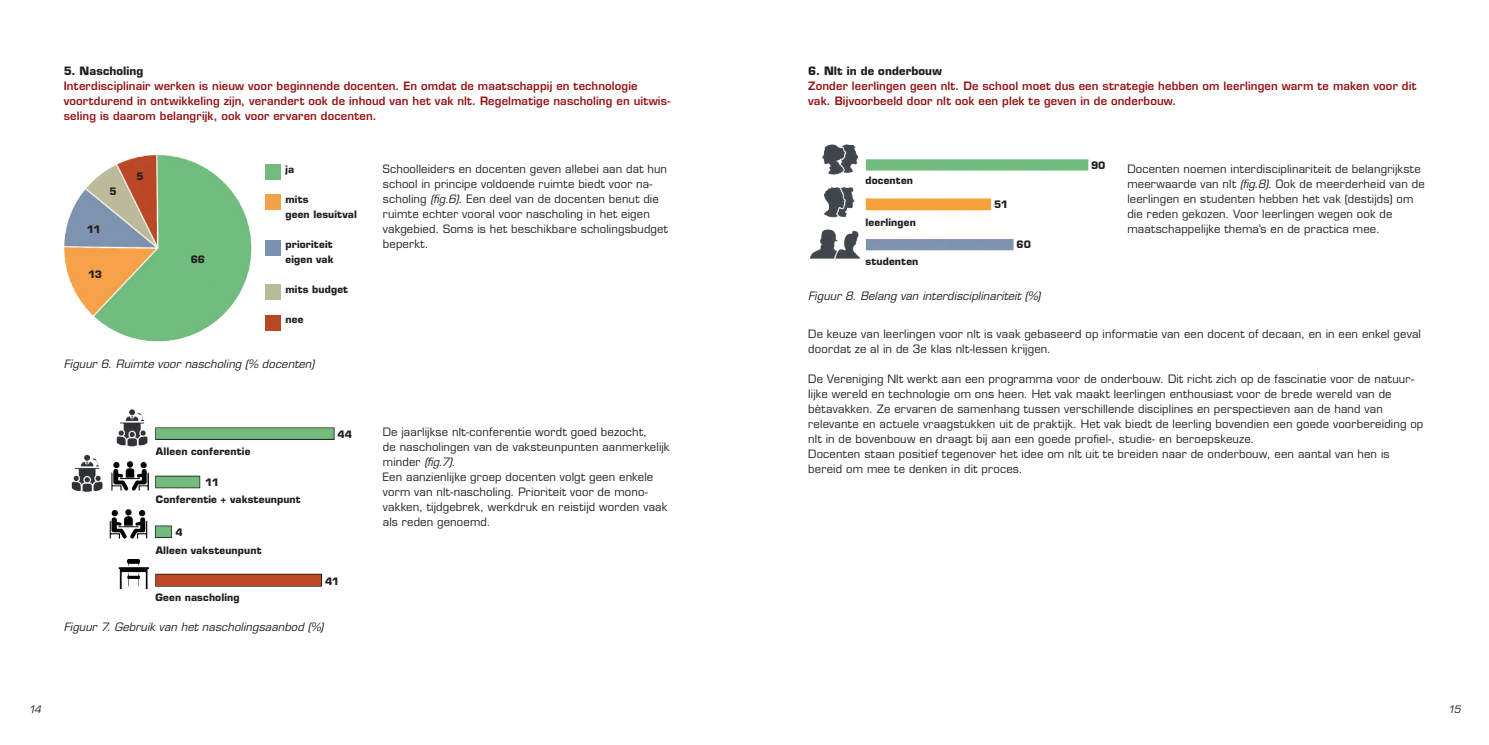
<style>
.page{position:relative;width:1489px;height:745px;background:#fff}
.page>*{position:absolute;margin:0;border:0;box-sizing:border-box;transform-origin:0 0}
.t1{font:11.25px/15px "Eurostile";letter-spacing:.015em;color:#231f20}
.t2{font:600 11.25px/15px "Eurostile";letter-spacing:.01em;color:#941114}
.t3{font:italic 11.25px "Eurostile";letter-spacing:.01em;color:#231f20}
.t4{font:700 11.25px "Eurostile";letter-spacing:.01em;color:#231f20}
.t5{font:700 10px/15px "Eurostile";letter-spacing:.015em;color:#231f20}
.t6{font:italic 10px "Eurostile";color:#231f20}
.s1{font-style:italic}
</style>
<div class="page">
<img style="left:64px;top:155px;width:188px;height:187px">
<div style="left:266px;top:165px;width:15px;height:15px;background:#74bb7d"></div>
<div style="left:266px;top:194px;width:15px;height:15px;background:#f4a249"></div>
<div style="left:266px;top:240px;width:15px;height:15px;background:#7992af"></div>
<div style="left:266px;top:284px;width:15px;height:15px;background:#b9ba9a"></div>
<div style="left:266px;top:315px;width:15px;height:15px;background:#b94726"></div>
<img style="left:71px;top:409px;width:264px;height:181px">
<img style="left:809px;top:144px;width:280px;height:115px">
<p class="t4" style="left:64px;top:64px;width:81px">5. Nascholing</p>
<p class="t2" style="left:64px;top:78px;width:608px">Interdisciplinair werken is nieuw voor beginnende docenten. En omdat de maatschappij en technologie voortdurend in ontwikkeling zijn, verandert ook de inhoud van het vak nlt. Regelmatige nascholing en uitwis&shy;seling is daarom belangrijk, ook voor ervaren docenten.</p>
<p class="t5" style="left:110px;top:184px;width:9px">5</p>
<p class="t5" style="left:87px;top:221px;width:15px">11</p>
<p class="t5" style="left:88px;top:266px;width:15px">13</p>
<p class="t5" style="left:136px;top:169px;width:9px">5</p>
<p class="t5" style="left:191px;top:251px;width:16px">66</p>
<p class="t5" style="left:285px;top:161px;width:10px">ja</p>
<p class="t5" style="left:285px;top:191px;width:73px">mits<br>geen lesuitval</p>
<p class="t5" style="left:285px;top:236px;width:50px">prioriteit eigen vak</p>
<p class="t5" style="left:285px;top:281px;width:64px">mits budget</p>
<p class="t5" style="left:285px;top:311px;width:19px">nee</p>
<p class="t3" style="left:64px;top:357px;width:252px">Figuur 6. Ruimte voor nascholing (% docenten)</p>
<p class="t5" style="left:156px;top:443px;width:96px">Alleen conferentie</p>
<p class="t5" style="left:205px;top:474px;width:15px">11</p>
<p class="t5" style="left:156px;top:491px;width:146px">Conferentie + vaksteunpunt</p>
<p class="t5" style="left:175px;top:524px;width:9px">4</p>
<p class="t5" style="left:156px;top:542px;width:107px">Alleen vaksteunpunt</p>
<p class="t5" style="left:155px;top:589px;width:85px">Geen nascholing</p>
<p class="t5" style="left:337px;top:426px;width:16px">44</p>
<p class="t5" style="left:325px;top:573px;width:16px">41</p>
<p class="t3" style="left:64px;top:619px;width:261px">Figuur 7. Gebruik van het nascholingsaanbod (%)</p>
<p class="t1" style="left:383px;top:161px;width:286px">Schoolleiders en docenten geven allebei aan dat hun school in principe voldoende ruimte biedt voor na&shy;scholing <span class="s1">(fig.6)</span>. Een deel van de docenten benut die ruimte echter vooral voor nascholing in het eigen vakgebied. Soms is het beschikbare scholingsbudget beperkt.</p>
<p class="t1" style="left:383px;top:423px;width:288px">De jaarlijkse nlt-conferentie wordt goed bezocht,<br>de nascholingen van de vaksteunpunten aanmerkelijk minder <span class="s1">(fig.7)</span>.<br>Een aanzienlijke groep docenten volgt geen enkele vorm van nlt-nascholing. Prioriteit voor de mono&shy;vakken, tijdgebrek, werkdruk en reistijd worden vaak als reden genoemd.</p>
<p class="t4" style="left:808px;top:64px;width:135px">6. Nlt in de onderbouw</p>
<p class="t2" style="left:808px;top:78px;width:609px">Zonder leerlingen geen nlt. De school moet dus een strategie hebben om leerlingen warm te maken voor dit vak. Bijvoorbeeld door nlt ook een plek te geven in de onderbouw.</p>
<p class="t5" style="left:865px;top:173px;width:49px">docenten</p>
<p class="t5" style="left:865px;top:214px;width:52px">leerlingen</p>
<p class="t5" style="left:865px;top:254px;width:54px">studenten</p>
<p class="t5" style="left:994px;top:197px;width:15px">51</p>
<p class="t5" style="left:1016px;top:236px;width:16px">60</p>
<p class="t3" style="left:808px;top:289px;width:233px">Figuur 8. Belang van interdisciplinariteit (%)</p>
<p class="t5" style="left:1090px;top:158px;width:16px">90</p>
<p class="t1" style="left:1127px;top:161px;width:299px">Docenten noemen interdisciplinariteit de belangrijkste meerwaarde van nlt <span class="s1">(fig.8)</span>. Ook de meerderheid van de leerlingen en studenten hebben het vak (destijds) om die reden gekozen. Voor leerlingen wegen ook de maatschappelijke thema’s en de practica mee.</p>
<p class="t1" style="left:808px;top:326px;width:614px">De keuze van leerlingen voor nlt is vaak gebaseerd op informatie van een docent of decaan, en in een enkel geval doordat ze al in de 3e klas nlt-lessen krijgen.</p>
<p class="t1" style="left:808px;top:371px;width:616px">De Vereniging Nlt werkt aan een programma voor de onderbouw. Dit richt zich op de fascinatie voor de natuur&shy;lijke wereld en technologie om ons heen. Het vak maakt leerlingen enthousiast voor de brede wereld van de bètavakken. Ze ervaren de samenhang tussen verschillende disciplines en perspectieven aan de hand van relevante en actuele vraagstukken uit de praktijk. Het vak biedt de leerling bovendien een goede voorbereiding op nlt in de bovenbouw en draagt bij aan een goede profiel-, studie- en beroepskeuze.<br>Docenten staan positief tegenover het idee om nlt uit te breiden naar de onderbouw, een aantal van hen is bereid om mee te denken in dit proces.</p>
<p class="t6" style="left:28px;top:703px;width:14px">14</p>
<p class="t6" style="left:1447px;top:703px;width:14px">15</p>
</div>
